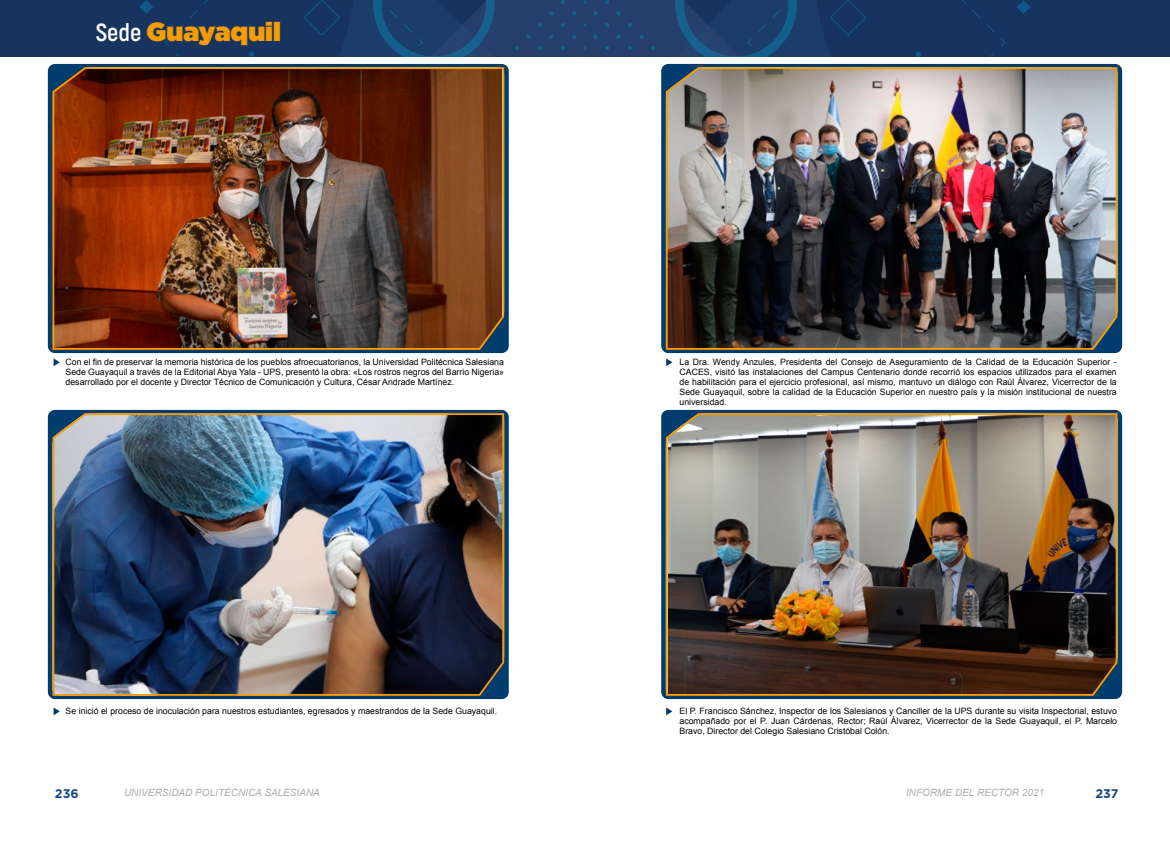
<style>
.page{position:relative;width:1170px;height:851px;background:#fff}
.page>*{position:absolute;margin:0;border:0;box-sizing:border-box;transform-origin:0 0}
.t1{font:900 26.25px "Gotham";color:#f59c00}
.t2{font:700 12.5px "Gotham Pro";color:#174b86}
.t3{font:italic 10px "Arial";color:#aeaeae}
.t4{font:8.75px/10px "Arial";color:#000;text-align:justify}
.s1{font-family:"Akrobat";font-weight:700;font-size:24.75px;color:#fff}
</style>
<div class="page">
<svg style="left:0;top:0;width:1169px;height:57px;background:#1a3966"></svg>
<svg style="left:54px;top:358px;width:6px;height:8px"></svg>
<svg style="left:54px;top:707px;width:6px;height:8px"></svg>
<svg style="left:666px;top:358px;width:6px;height:8px"></svg>
<svg style="left:666px;top:707px;width:6px;height:8px"></svg>
<div style="left:48px;top:64px;width:460px;height:289px;background:#003c6e"></div>
<img style="left:51px;top:66px;width:454px;height:285px">
<svg style="left:661px;top:64px;width:460px;height:289px;background:#064171"></svg>
<img style="left:664px;top:66px;width:454px;height:285px">
<div style="left:48px;top:410px;width:460px;height:289px;background:#003c6e"></div>
<img style="left:51px;top:412px;width:454px;height:284px">
<svg style="left:661px;top:410px;width:460px;height:289px;background:#064071"></svg>
<img style="left:664px;top:412px;width:454px;height:284px">
<h1 class="t1" style="left:96px;top:13px;width:187px"><span class="s1">Sede</span> Guayaquil</h1>
<p class="t4" style="left:66px;top:357px;width:440px">Con el fin de preservar la memoria histórica de los pueblos afroecuatorianos, la Universidad Politécnica Salesiana Sede Guayaquil a través de la Editorial Abya Yala - UPS, presentó la obra: «Los rostros negros del Barrio Nigeria» desarrollado por el docente y Director Técnico de Comunicación y Cultura, César Andrade Martínez.</p>
<p class="t4" style="left:66px;top:706px;width:433px">Se inició el proceso de inoculación para nuestros estudiantes, egresados y maestrandos de la Sede Guayaquil.</p>
<p class="t4" style="left:679px;top:357px;width:439px">La Dra. Wendy Anzules, Presidenta del Consejo de Aseguramiento de la Calidad de la Educación Superior - CACES, visitó las instalaciones del Campus Centenario donde recorrió los espacios utilizados para el examen de habilitación para el ejercicio profesional, así mismo, mantuvo un diálogo con Raúl Álvarez, Vicerrector de la Sede Guayaquil, sobre la calidad de la Educación Superior en nuestro país y la misión institucional de nuestra universidad.</p>
<p class="t4" style="left:679px;top:706px;width:439px">El P. Francisco Sánchez, Inspector de los Salesianos y Canciller de la UPS durante su visita Inspectorial, estuvo acompañado por el P. Juan Cárdenas, Rector; Raúl Álvarez, Vicerrector de la Sede Guayaquil, el P. Marcelo Bravo, Director del Colegio Salesiano Cristóbal Colón.</p>
<h2 class="t2" style="left:55px;top:786px;width:25px">236</h2>
<p class="t3" style="left:124px;top:786px;width:197px">UNIVERSIDAD POLITÉCNICA SALESIANA</p>
<p class="t3" style="left:906px;top:786px;width:139px">INFORME DEL RECTOR 2021</p>
<h2 class="t2" style="left:1095px;top:786px;width:25px">237</h2>
</div>
